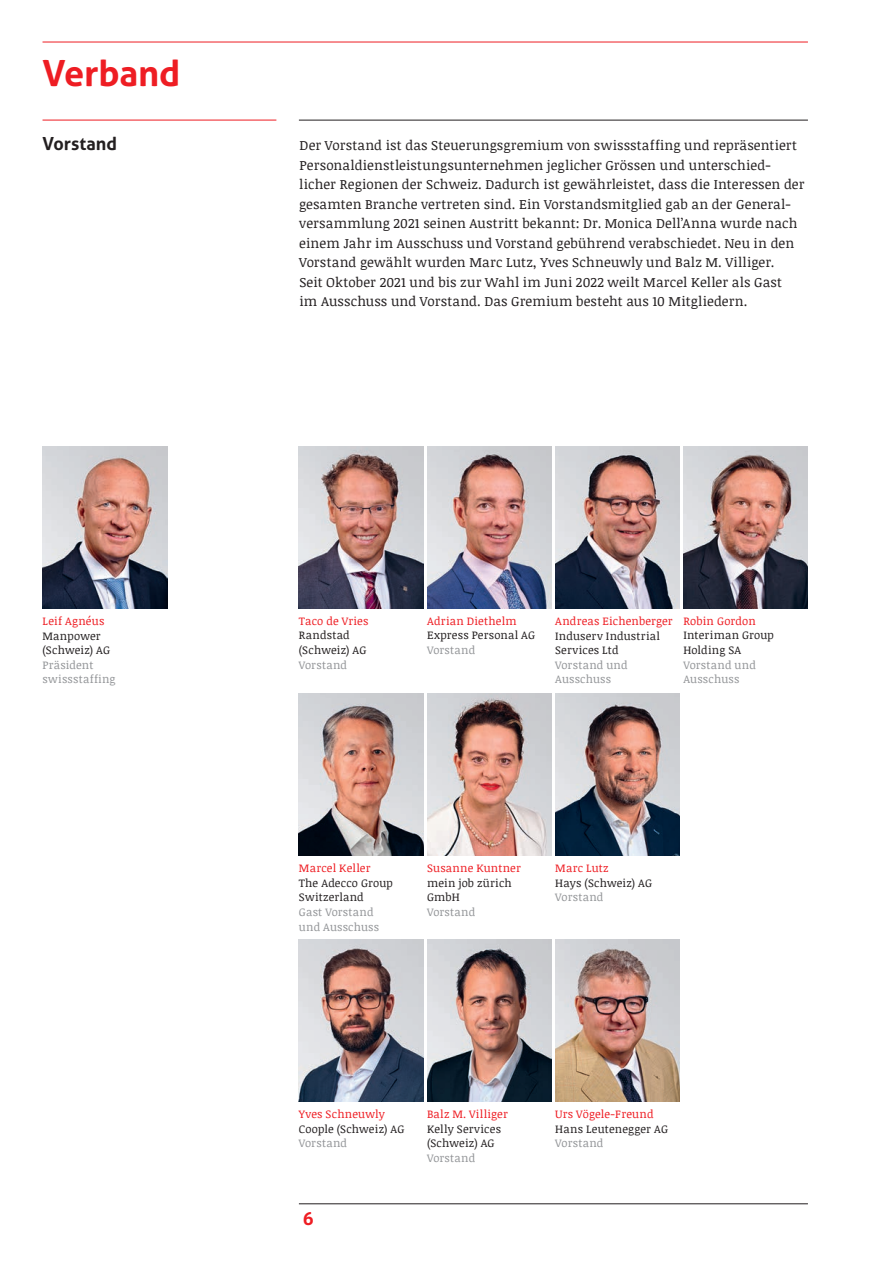
<style>
.page{position:relative;width:893px;height:1263px;background:#fff}
.page>*{position:absolute;margin:0;border:0;box-sizing:border-box;transform-origin:0 0}
.t1{font:700 36px "Aller";letter-spacing:-.005em;color:#ee1d23}
.t2{font:700 18px "Aller";color:#231f20}
.t3{font:700 18px "Aller";color:#ee1d23}
.t4{font:13.5px/19.5px "Noticia Text";letter-spacing:.01em;color:#231f20}
.t5{font:11.25px/14.7px "Noticia Text";letter-spacing:.015em;color:#231f20}
.t6{font:11.25px "Noticia Text";letter-spacing:.015em;color:#ee1d23}
.t7{font:11.25px/14.7px "Noticia Text";letter-spacing:.02em;color:#939598}
</style>
<div class="page">
<img style="left:555px;top:446px;width:125px;height:162px">
<img style="left:427px;top:446px;width:125px;height:162px">
<img style="left:683px;top:446px;width:125px;height:162px">
<img style="left:299px;top:694px;width:124px;height:162px">
<img style="left:555px;top:694px;width:125px;height:162px">
<img style="left:299px;top:940px;width:124px;height:162px">
<img style="left:427px;top:940px;width:125px;height:162px">
<img style="left:299px;top:446px;width:124px;height:162px">
<img style="left:555px;top:940px;width:125px;height:162px">
<img style="left:427px;top:694px;width:125px;height:162px">
<img style="left:43px;top:446px;width:124px;height:162px">
<hr style="left:299px;top:1203px;width:509px;height:1px;background:#231f20">
<hr style="left:43px;top:42px;width:765px;height:1px;background:#ee1d23">
<hr style="left:299px;top:120px;width:509px;height:1px;background:#231f20">
<hr style="left:43px;top:120px;width:233px;height:1px;background:#ee1d23">
<h1 class="t1" style="left:43px;top:51px;width:139px">Verband</h1>
<h2 class="t2" style="left:43px;top:133px;width:76px">Vorstand</h2>
<p class="t4" style="left:299px;top:135px;width:507px">Der Vorstand ist das Steuerungsgremium von swissstaffing und repräsentiert Personaldienstleistungsunternehmen jeglicher Grössen und unterschied&shy;licher Regionen der Schweiz. Dadurch ist gewährleistet, dass die Interessen der gesamten Branche vertreten sind. Ein Vorstandsmitglied gab an der General&shy;versammlung 2021 seinen Austritt bekannt: Dr. Monica Dell’Anna wurde nach einem Jahr im Ausschuss und Vorstand gebührend verabschiedet. Neu in den Vorstand gewählt wurden Marc Lutz, Yves Schneuwly und Balz M. Villiger.<br>Seit Oktober 2021 und bis zur Wahl im Juni 2022 weilt Marcel Keller als Gast<br>im Ausschuss und Vorstand. Das Gremium besteht aus 10 Mitgliedern.</p>
<p class="t6" style="left:43px;top:613px;width:63px">Leif Agnéus</p>
<p class="t5" style="left:43px;top:628px;width:69px">Manpower (Schweiz) AG</p>
<p class="t7" style="left:43px;top:657px;width:75px">Präsident swissstaffing</p>
<p class="t6" style="left:299px;top:613px;width:71px">Taco de Vries</p>
<p class="t5" style="left:299px;top:628px;width:69px">Randstad (Schweiz) AG</p>
<p class="t7" style="left:299px;top:657px;width:50px">Vorstand</p>
<p class="t6" style="left:427px;top:613px;width:91px">Adrian Diethelm</p>
<p class="t5" style="left:427px;top:628px;width:110px">Express Personal AG</p>
<p class="t7" style="left:427px;top:642px;width:50px">Vorstand</p>
<p class="t6" style="left:555px;top:613px;width:119px">Andreas Eichenberger</p>
<p class="t5" style="left:555px;top:628px;width:106px">Induserv Industrial<br>Services Ltd</p>
<p class="t7" style="left:555px;top:657px;width:74px">Vorstand und<br>Ausschuss</p>
<p class="t6" style="left:683px;top:613px;width:74px">Robin Gordon</p>
<p class="t5" style="left:683px;top:628px;width:92px">Interiman Group<br>Holding SA</p>
<p class="t7" style="left:683px;top:657px;width:74px">Vorstand und<br>Ausschuss</p>
<p class="t6" style="left:299px;top:860px;width:73px">Marcel Keller</p>
<p class="t5" style="left:299px;top:875px;width:95px">The Adecco Group<br>Switzerland</p>
<p class="t7" style="left:299px;top:904px;width:82px">Gast Vorstand und Ausschuss</p>
<p class="t6" style="left:427px;top:860px;width:95px">Susanne Kuntner</p>
<p class="t5" style="left:427px;top:875px;width:86px">mein job zürich<br>GmbH</p>
<p class="t7" style="left:427px;top:904px;width:50px">Vorstand</p>
<p class="t6" style="left:555px;top:860px;width:55px">Marc Lutz</p>
<p class="t5" style="left:555px;top:875px;width:99px">Hays (Schweiz) AG</p>
<p class="t7" style="left:555px;top:890px;width:50px">Vorstand</p>
<p class="t6" style="left:299px;top:1106px;width:87px">Yves Schneuwly</p>
<p class="t5" style="left:299px;top:1121px;width:107px">Coople (Schweiz) AG</p>
<p class="t7" style="left:299px;top:1136px;width:50px">Vorstand</p>
<h2 class="t3" style="left:303px;top:1208px;width:12px">6</h2>
<p class="t6" style="left:427px;top:1106px;width:82px">Balz M. Villiger</p>
<p class="t5" style="left:427px;top:1121px;width:75px">Kelly Services (Schweiz) AG</p>
<p class="t7" style="left:427px;top:1150px;width:50px">Vorstand</p>
<p class="t6" style="left:555px;top:1106px;width:100px">Urs Vögele-Freund</p>
<p class="t5" style="left:555px;top:1121px;width:114px">Hans Leutenegger AG</p>
<p class="t7" style="left:555px;top:1136px;width:50px">Vorstand</p>
</div>
